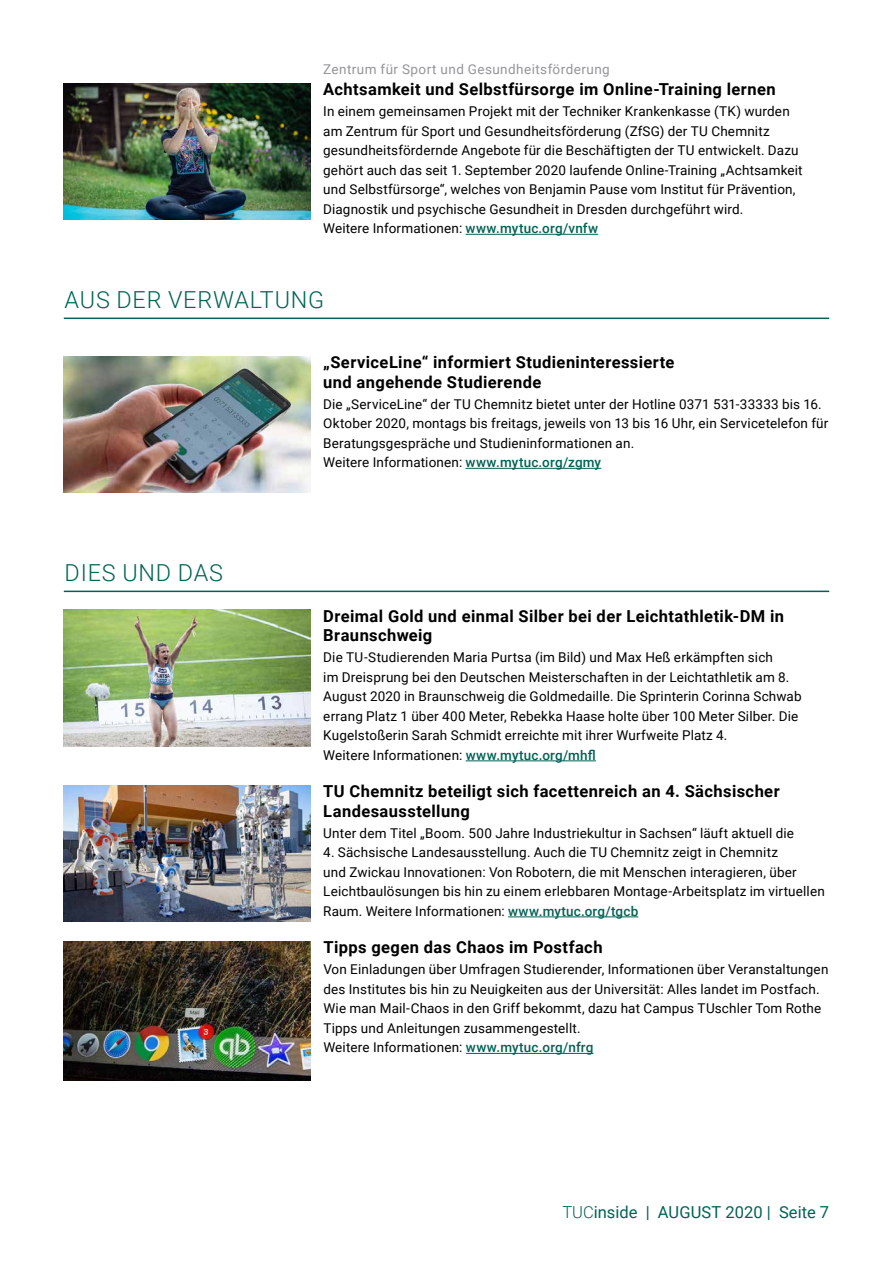
<style>
.page{position:relative;width:893px;height:1263px;background:#fff}
.page>*{position:absolute;margin:0;border:0;box-sizing:border-box;transform-origin:0 0}
.t1{font:300 23.4px "Roboto";letter-spacing:.035em;color:#006254}
.t2{font:700 16.5px/19.5px "Roboto";letter-spacing:.025em;color:#000}
.t3{font:16.5px "Roboto";color:#006254}
.t4{font:13.5px/19.5px "Roboto";letter-spacing:.01em;color:#000}
.t5{font:13.5px "Roboto";letter-spacing:.035em;color:#939598}
.s1{font-weight:500;color:#006254}
.s2{font-weight:300}
</style>
<div class="page">
<img style="left:64px;top:83px;width:246px;height:137px">
<hr style="left:64px;top:318px;width:765px;height:1px;background:#006254">
<img style="left:64px;top:356px;width:246px;height:137px">
<hr style="left:466px;top:468px;width:135px;height:1px;background:#006254">
<hr style="left:466px;top:234px;width:132px;height:1px;background:#006254">
<hr style="left:466px;top:1053px;width:127px;height:1px;background:#006254">
<hr style="left:64px;top:591px;width:765px;height:1px;background:#006254">
<img style="left:64px;top:610px;width:246px;height:136px">
<img style="left:64px;top:785px;width:246px;height:137px">
<img style="left:64px;top:941px;width:246px;height:139px">
<hr style="left:466px;top:760px;width:130px;height:1px;background:#006254">
<hr style="left:508px;top:916px;width:130px;height:1px;background:#006254">
<p class="t5" style="left:323px;top:60px;width:288px">Zentrum für Sport und Gesundheitsförderung</p>
<p class="t2" style="left:323px;top:79px;width:454px">Achtsamkeit und Selbstfürsorge im Online-Training lernen</p>
<p class="t4" style="left:323px;top:101px;width:481px">In einem gemeinsamen Projekt mit der Techniker Krankenkasse (TK) wurden am Zentrum für Sport und Gesundheitsförderung (ZfSG) der TU Chemnitz gesundheitsfördernde Angebote für die Beschäftigten der TU entwickelt. Dazu gehört auch das seit 1. September 2020 laufende Online-Training „Achtsamkeit und Selbstfürsorge“, welches von Benjamin Pause vom Institut für Prävention, Diagnostik und psychische Gesundheit in Dresden durchgeführt wird.<br>Weitere Informationen: <span class="s1">www.mytuc.org/vnfw</span></p>
<h1 class="t1" style="left:65px;top:284px;width:261px">AUS DER VERWALTUNG</h1>
<h1 class="t1" style="left:65px;top:557px;width:160px">DIES UND DAS</h1>
<p class="t2" style="left:323px;top:352px;width:353px">„ServiceLine“ informiert Studieninteressierte und angehende Studierende</p>
<p class="t4" style="left:323px;top:394px;width:507px">Die „ServiceLine“ der TU Chemnitz bietet unter der Hotline 0371 531-33333 bis 16.<br>Oktober 2020, montags bis freitags, jeweils von 13 bis 16 Uhr, ein Servicetelefon für Beratungsgespräche und Studieninformationen an.<br>Weitere Informationen: <span class="s1">www.mytuc.org/zgmy</span></p>
<p class="t2" style="left:323px;top:606px;width:462px">Dreimal Gold und einmal Silber bei der Leichtathletik-DM in<br>Braunschweig</p>
<p class="t4" style="left:323px;top:647px;width:480px">Die TU-Studierenden Maria Purtsa (im Bild) und Max Heß erkämpften sich<br>im Dreisprung bei den Deutschen Meisterschaften in der Leichtathletik am 8.<br>August 2020 in Braunschweig die Goldmedaille. Die Sprinterin Corinna Schwab errang Platz 1 über 400 Meter, Rebekka Haase holte über 100 Meter Silber. Die Kugelstoßerin Sarah Schmidt erreichte mit ihrer Wurfweite Platz 4.<br>Weitere Informationen: <span class="s1">www.mytuc.org/mhfl</span></p>
<p class="t2" style="left:323px;top:781px;width:458px">TU Chemnitz beteiligt sich facettenreich an 4. Sächsischer<br>Landesausstellung</p>
<p class="t4" style="left:323px;top:823px;width:472px">Unter dem Titel „Boom. 500 Jahre Industriekultur in Sachsen“ läuft aktuell die</p>
<p class="t4" style="left:323px;top:842px;width:503px">4. Sächsische Landesausstellung. Auch die TU Chemnitz zeigt in Chemnitz<br>und Zwickau Innovationen: Von Robotern, die mit Menschen interagieren, über Leichtbaulösungen bis hin zu einem erlebbaren Montage-Arbeitsplatz im virtuellen Raum. Weitere Informationen: <span class="s1">www.mytuc.org/tgcb</span></p>
<p class="t2" style="left:323px;top:937px;width:281px">Tipps gegen das Chaos im Postfach</p>
<p class="t4" style="left:323px;top:959px;width:507px">Von Einladungen über Umfragen Studierender, Informationen über Veranstaltungen des Institutes bis hin zu Neuigkeiten aus der Universität: Alles landet im Postfach.<br>Wie man Mail-Chaos in den Griff bekommt, dazu hat Campus TUschler Tom Rothe Tipps und Anleitungen zusammengestellt.<br>Weitere Informationen: <span class="s1">www.mytuc.org/nfrg</span></p>
<p class="t3" style="left:562px;top:1201px;width:268px"><span class="s2">TUC</span>inside | AUGUST 2020 | Seite 7</p>
</div>
